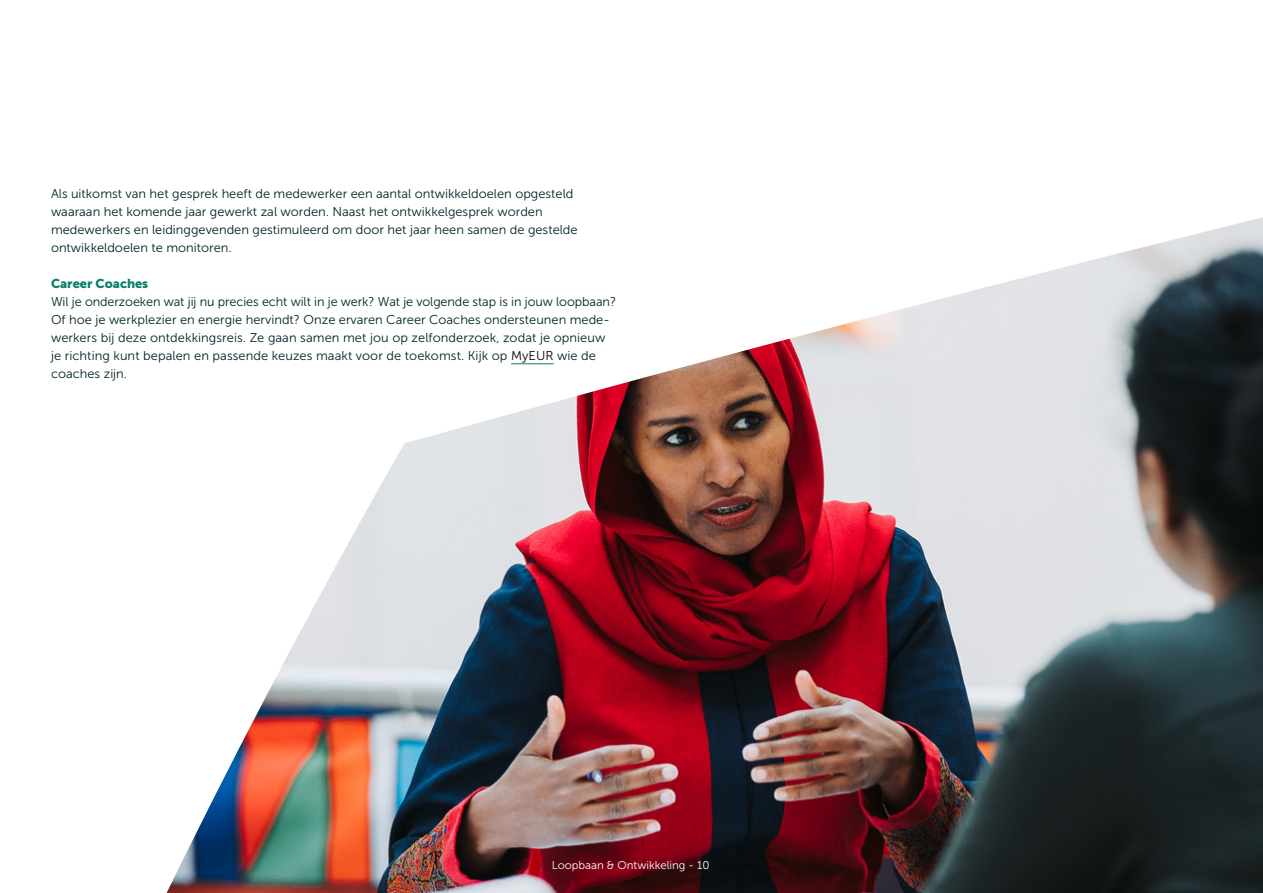
<style>
.page{position:relative;width:1263px;height:893px;background:#fff}
.page>*{position:absolute;margin:0;border:0;box-sizing:border-box;transform-origin:0 0}
.Brood{font:12.75px/18px "Museo Sans 300";color:#002328}
.H2_-_EUR_-_Sub_Kop{font:12.75px "Museo Sans 900";color:#0c8066}
.t1{font:11.25px "Museo Sans 300";color:#fff}
.s1{color:#000}
</style>
<div class="page">
<img style="left:167px;top:217px;width:1096px;height:676px">
<p class="Brood" style="left:51px;top:185px;width:528px">Als uitkomst van het gesprek heeft de medewerker een aantal ontwikkeldoelen opgesteld waaraan het komende jaar gewerkt zal worden. Naast het ontwikkelgesprek worden medewerkers en leidinggevenden gestimuleerd om door het jaar heen samen de gestelde ontwikkeldoelen te monitoren.</p>
<h2 class="H2_-_EUR_-_Sub_Kop" style="left:51px;top:276px;width:99px">Career Coaches</h2>
<p class="Brood" style="left:51px;top:293px;width:567px">Wil je onderzoeken wat jij nu precies echt wilt in je werk? Wat je volgende stap is in jouw loopbaan?<br>Of hoe je werkplezier en energie hervindt? Onze ervaren Career Coaches ondersteunen mede&shy;werkers bij deze ontdekkingsreis. Ze gaan samen met jou op zelfonderzoek, zodat je opnieuw je richting kunt bepalen en passende keuzes maakt voor de toekomst. Kijk op <span class="s1">MyEUR</span> wie de coaches zijn.</p>
<p class="t1" style="left:552px;top:859px;width:159px">Loopbaan &amp; Ontwikkeling - 10</p>
</div>
